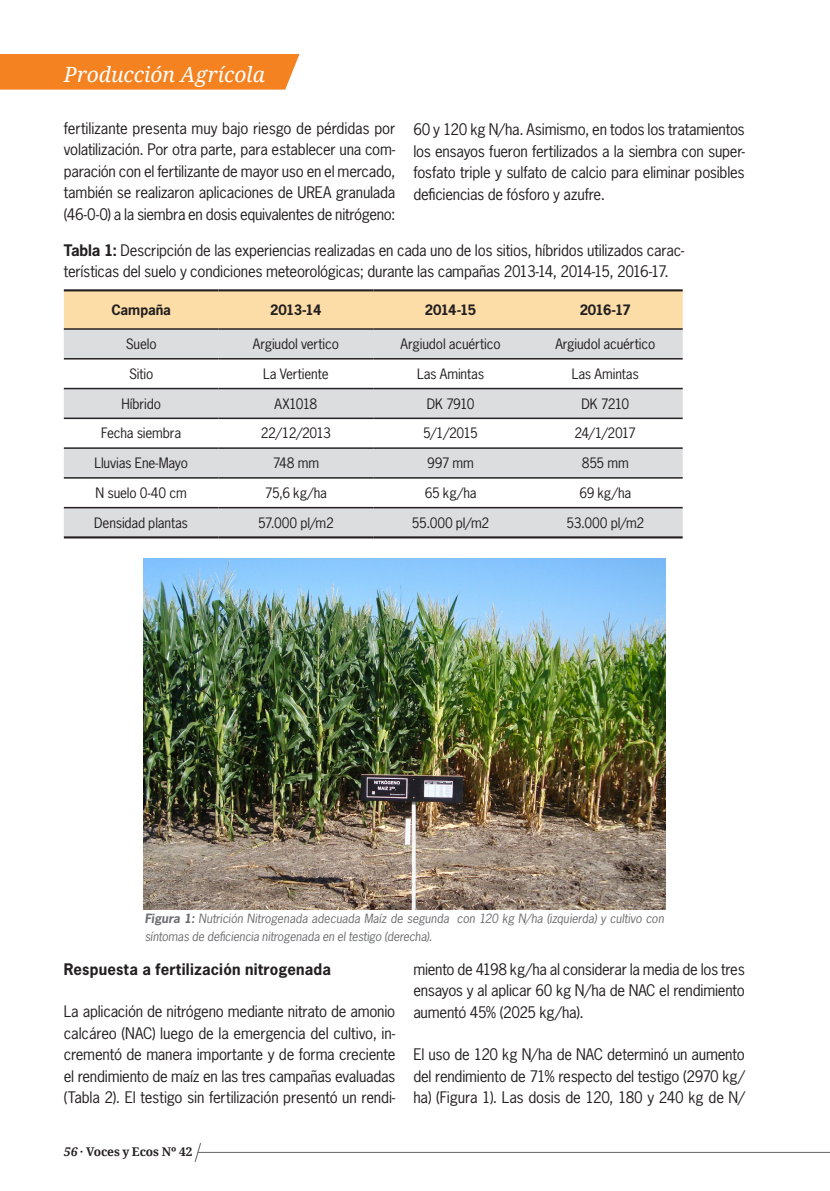
<style>
.page{position:relative;width:830px;height:1191px;background:#fff}
.page>*{position:absolute;margin:0;border:0;box-sizing:border-box;transform-origin:0 0}
.t1{font:italic 21px "Droid Serif";color:#fff}
.texto{font:15px/21.5px "News Gothic Std";letter-spacing:-.015em;color:#231f20;text-align:justify}
.texto-2{font:700 15px "News Gothic Std";letter-spacing:.015em;color:#231f20}
.texto-3{font:13.5px "News Gothic Std";letter-spacing:-.01em;color:#231f20}
.texto-4{font:700 13.5px "News Gothic Std";letter-spacing:-.035em;color:#231f20}
.texto-5{font:700 13.5px "News Gothic Std";letter-spacing:-.01em;color:#231f20}
.texto-6{font:italic 12px/18px "News Gothic Std";letter-spacing:-.005em;color:#6c6d70}
.t2{font:700 12px "Droid Serif";letter-spacing:-.005em;color:#231f20}
.s1{font-weight:700}
.s2{font-style:italic}
</style>
<div class="page">
<hr style="left:198px;top:1151px;width:631px;height:2px;background:#6c6d70">
<svg style="left:194px;top:1143px;width:8px;height:19px"></svg>
<div style="left:0;top:54px;width:299px;height:36px;background:#f58220"></div>
<div style="left:64px;top:291px;width:618px;height:37px;background:#fcdda7"></div>
<svg style="left:64px;top:330px;width:618px;height:206px;fill:#dcdddf"></svg>
<hr style="left:64px;top:328px;width:154px;height:2px;background:#231f20">
<hr style="left:218px;top:328px;width:155px;height:2px;background:#231f20">
<hr style="left:527px;top:328px;width:155px;height:2px;background:#231f20">
<hr style="left:64px;top:358px;width:154px;height:1px;background:#231f20">
<hr style="left:218px;top:358px;width:155px;height:1px;background:#231f20">
<hr style="left:527px;top:358px;width:155px;height:1px;background:#231f20">
<hr style="left:64px;top:388px;width:154px;height:1px;background:#231f20">
<hr style="left:218px;top:388px;width:155px;height:1px;background:#231f20">
<hr style="left:527px;top:388px;width:155px;height:1px;background:#231f20">
<hr style="left:64px;top:417px;width:154px;height:2px;background:#231f20">
<hr style="left:218px;top:417px;width:155px;height:2px;background:#231f20">
<hr style="left:527px;top:417px;width:155px;height:2px;background:#231f20">
<hr style="left:64px;top:447px;width:154px;height:2px;background:#231f20">
<hr style="left:218px;top:447px;width:155px;height:2px;background:#231f20">
<hr style="left:527px;top:447px;width:155px;height:2px;background:#231f20">
<hr style="left:64px;top:477px;width:154px;height:1px;background:#231f20">
<hr style="left:218px;top:477px;width:155px;height:1px;background:#231f20">
<hr style="left:527px;top:477px;width:155px;height:1px;background:#231f20">
<hr style="left:373px;top:328px;width:154px;height:2px;background:#231f20">
<hr style="left:373px;top:358px;width:154px;height:1px;background:#231f20">
<hr style="left:373px;top:388px;width:154px;height:1px;background:#231f20">
<hr style="left:373px;top:417px;width:154px;height:2px;background:#231f20">
<hr style="left:373px;top:447px;width:154px;height:2px;background:#231f20">
<hr style="left:373px;top:477px;width:154px;height:1px;background:#231f20">
<hr style="left:64px;top:289px;width:154px;height:2px;background:#231f20">
<hr style="left:218px;top:289px;width:155px;height:2px;background:#231f20">
<hr style="left:373px;top:289px;width:154px;height:2px;background:#231f20">
<hr style="left:527px;top:289px;width:155px;height:2px;background:#231f20">
<hr style="left:64px;top:536px;width:154px;height:2px;background:#231f20">
<hr style="left:218px;top:536px;width:155px;height:2px;background:#231f20">
<hr style="left:373px;top:536px;width:154px;height:2px;background:#231f20">
<hr style="left:527px;top:536px;width:155px;height:2px;background:#231f20">
<hr style="left:64px;top:507px;width:154px;height:1px;background:#231f20">
<hr style="left:218px;top:507px;width:155px;height:1px;background:#231f20">
<hr style="left:373px;top:507px;width:154px;height:1px;background:#231f20">
<hr style="left:527px;top:507px;width:155px;height:1px;background:#231f20">
<img style="left:144px;top:558px;width:520px;height:351px">
<p class="t1" style="left:64px;top:62px;width:202px">Producción Agrícola</p>
<p class="texto" style="left:64px;top:117px;width:333px">fertilizante presenta muy bajo riesgo de pérdidas por volatilización. Por otra parte, para establecer una com&shy;paración con el fertilizante de mayor uso en el mercado, también se realizaron aplicaciones de UREA granulada (46-0-0) a la siembra en dosis equivalentes de nitrógeno:</p>
<p class="texto" style="left:413px;top:119px;width:333px">60 y 120 kg N/ha. Asimismo, en todos los tratamientos los ensayos fueron fertilizados a la siembra con super&shy;fosfato triple y sulfato de calcio para eliminar posibles deficiencias de fósforo y azufre.</p>
<p class="texto" style="left:64px;top:239px;width:621px"><span class="s1">Tabla 1:</span> Descripción de las experiencias realizadas en cada uno de los sitios, híbridos utilizados carac&shy;terísticas del suelo y condiciones meteorológicas; durante las campañas 2013-14, 2014-15, 2016-17.</p>
<p class="texto-5" style="left:111px;top:301px;width:61px">Campaña</p>
<p class="texto-4" style="left:270px;top:301px;width:53px">2013-14</p>
<p class="texto-4" style="left:424px;top:301px;width:53px">2014-15</p>
<p class="texto-4" style="left:579px;top:301px;width:53px">2016-17</p>
<p class="texto-3" style="left:126px;top:335px;width:32px">Suelo</p>
<p class="texto-3" style="left:253px;top:335px;width:87px">Argiudol vertico</p>
<p class="texto-3" style="left:400px;top:335px;width:101px">Argiudol acuértico</p>
<p class="texto-3" style="left:555px;top:335px;width:101px">Argiudol acuértico</p>
<p class="texto-3" style="left:129px;top:365px;width:26px">Sitio</p>
<p class="texto-3" style="left:263px;top:365px;width:67px">La Vertiente</p>
<p class="texto-3" style="left:417px;top:365px;width:69px">Las Amintas</p>
<p class="texto-3" style="left:571px;top:365px;width:69px">Las Amintas</p>
<p class="texto-3" style="left:121px;top:395px;width:41px">Híbrido</p>
<p class="texto-3" style="left:274px;top:395px;width:44px">AX1018</p>
<p class="texto-3" style="left:426px;top:395px;width:49px">DK 7910</p>
<p class="texto-3" style="left:581px;top:395px;width:49px">DK 7210</p>
<p class="texto-3" style="left:101px;top:425px;width:81px">Fecha siembra</p>
<p class="texto-3" style="left:261px;top:425px;width:72px">22/12/2013</p>
<p class="texto-3" style="left:423px;top:425px;width:56px">5/1/2015</p>
<p class="texto-3" style="left:574px;top:425px;width:63px">24/1/2017</p>
<p class="texto-3" style="left:94px;top:454px;width:95px">Lluvias Ene-Mayo</p>
<p class="texto-3" style="left:272px;top:454px;width:48px">748 mm</p>
<p class="texto-3" style="left:427px;top:454px;width:48px">997 mm</p>
<p class="texto-3" style="left:581px;top:454px;width:48px">855 mm</p>
<p class="texto-3" style="left:96px;top:484px;width:93px">N suelo 0-40 cm</p>
<p class="texto-3" style="left:265px;top:484px;width:64px">75,6 kg/ha</p>
<p class="texto-3" style="left:424px;top:484px;width:53px">65 kg/ha</p>
<p class="texto-3" style="left:579px;top:484px;width:53px">69 kg/ha</p>
<p class="texto-3" style="left:94px;top:514px;width:95px">Densidad plantas</p>
<p class="texto-3" style="left:258px;top:514px;width:77px">57.000 pl/m2</p>
<p class="texto-3" style="left:412px;top:514px;width:79px">55.000 pl/m2</p>
<p class="texto-3" style="left:566px;top:514px;width:79px">53.000 pl/m2</p>
<p class="texto-6" style="left:145px;top:910px;width:520px"><span class="s1">Figura 1:</span> Nutrición Nitrogenada adecuada Maíz de segunda con 120 kg N/ha (izquierda) y cultivo con síntomas de deficiencia nitrogenada en el testigo (derecha).</p>
<p class="texto-2" style="left:64px;top:959px;width:269px">Respuesta a fertilización nitrogenada</p>
<p class="texto" style="left:64px;top:1000px;width:333px">La aplicación de nitrógeno mediante nitrato de amonio calcáreo (NAC) luego de la emergencia del cultivo, in&shy;crementó de manera importante y de forma creciente el rendimiento de maíz en las tres campañas evaluadas (Tabla 2). El testigo sin fertilización presentó un rendi-</p>
<p class="t2" style="left:64px;top:1145px;width:130px"><span class="s2">56</span> · Voces y Ecos Nº 42</p>
<p class="texto" style="left:413px;top:958px;width:333px">miento de 4198 kg/ha al considerar la media de los tres ensayos y al aplicar 60 kg N/ha de NAC el rendimiento aumentó 45% (2025 kg/ha).</p>
<p class="texto" style="left:413px;top:1043px;width:333px">El uso de 120 kg N/ha de NAC determinó un aumento del rendimiento de 71% respecto del testigo (2970 kg/ ha) (Figura 1). Las dosis de 120, 180 y 240 kg de N/</p>
</div>
